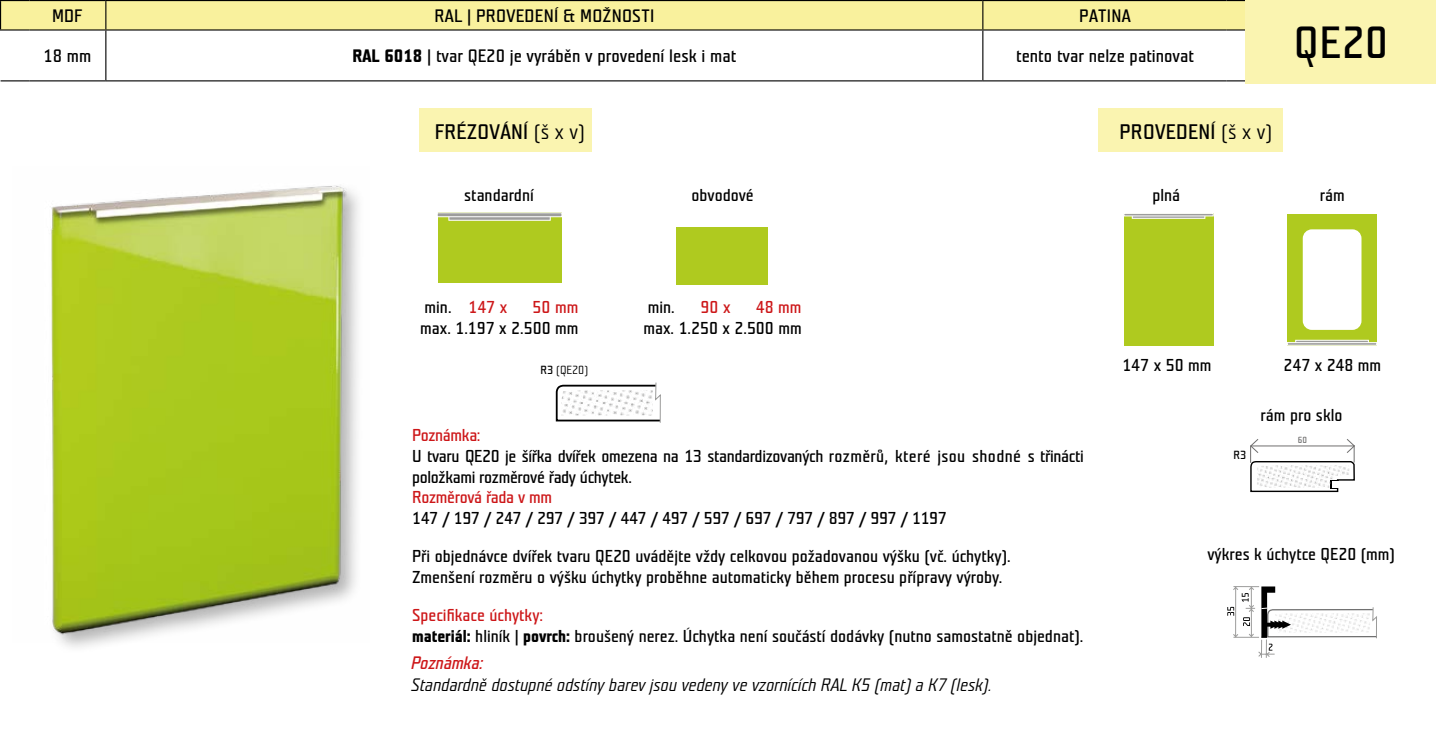
<style>
.page{position:relative;width:1436px;height:734px;background:#fff}
.page>*{position:absolute;margin:0;border:0;box-sizing:border-box;transform-origin:0 0}
.t1{font:45px "Teuton Normal";color:#000}
.t2{font:21.15px "Teuton Normal";letter-spacing:.015em;color:#000}
.t3{font:18px "Teuton Normal";color:#000}
.t4{font:italic 700 18px "Teuton Weiss";letter-spacing:-.01em;color:#000}
.t5{font:italic 18px "Teuton Normal";letter-spacing:-.01em;color:#cd1719}
.t6{font:17.32px/20.7px "Teuton Normal";color:#000}
.t7{font:17.32px/20.7px "Teuton Normal";letter-spacing:-.02em;color:#000}
.t8{font:17.32px "Teuton Normal";letter-spacing:-.02em;color:#cd1719}
.t9{font:700 11.7px "Teuton Weiss";color:#000}
.t10{font:11.7px "Teuton Normal";color:#000}
.t11{font:8.78px "Teuton Normal";color:#706f6f}
.s1{font-weight:700}
.s2{font-family:"Teuton Weiss";font-weight:700}
.s3{color:#cd1719}
.s4{font-family:"Teuton Normal";font-weight:400}
</style>
<div class="page">
<div style="left:419px;top:109px;width:173px;height:43px;background:#faf4b0"></div>
<div style="left:1098px;top:109px;width:184px;height:43px;background:#faf4b0"></div>
<img style="left:51px;top:185px;width:308px;height:457px">
<hr style="left:105px;top:31px;width:1px;height:49px;background:#000">
<hr style="left:982px;top:31px;width:1px;height:49px;background:#000">
<svg style="left:1px;top:80px;width:28px;height:1px"></svg>
<hr style="left:29px;top:80px;width:77px;height:1px;background:#000">
<hr style="left:106px;top:80px;width:876px;height:1px;background:#000">
<hr style="left:982px;top:80px;width:244px;height:1px;background:#000">
<svg style="left:1226px;top:80px;width:19px;height:1px"></svg>
<svg style="left:0;top:0;width:1245px;height:31px;background:#e5de92"></svg>
<div style="left:1245px;top:0;width:190px;height:84px;background:#faf4b0"></div>
<div style="left:1123px;top:213px;width:90px;height:132px;background:#afca1f"></div>
<div style="left:1131px;top:215px;width:73px;height:3px;background:#9d9d9c;border:1px solid #fff"></div>
<div style="left:1123px;top:213px;width:90px;height:3px;background:#9d9d9c;border:1px solid #fff"></div>
<svg style="left:555px;top:382px;width:106px;height:41px"></svg>
<img style="left:561px;top:390px;width:91px;height:25px">
<div style="left:437px;top:213px;width:124px;height:70px;background:#afca1f"></div>
<svg style="left:448px;top:217px;width:102px;height:3px"></svg>
<svg style="left:437px;top:212px;width:125px;height:5px"></svg>
<div style="left:1287px;top:214px;width:89px;height:131px;background:#afca1f"></div>
<div style="left:1302px;top:229px;width:59px;height:101px;background:#fff;border-radius:9px"></div>
<svg style="left:1295px;top:340px;width:73px;height:2px"></svg>
<div style="left:1286px;top:342px;width:90px;height:3px;background:#9d9d9c;border:1px solid #fff"></div>
<svg style="left:1227px;top:586px;width:150px;height:71px"></svg>
<div style="left:675px;top:227px;width:92px;height:57px;background:#afca1f"></div>
<svg style="left:1250px;top:439px;width:105px;height:53px"></svg>
<p class="t3" style="left:52px;top:6px;width:31px">MDF</p>
<p class="t3" style="left:434px;top:6px;width:221px">RAL | PROVEDENÍ &amp; MOŽNOSTI</p>
<p class="t3" style="left:1079px;top:6px;width:53px">PATINA</p>
<p class="t3" style="left:43px;top:47px;width:49px">18 mm</p>
<p class="t3" style="left:352px;top:47px;width:385px"><span class="s1">RAL 6018</span> | tvar QE20 je vyráběn v provedení lesk i mat</p>
<p class="t3" style="left:1015px;top:47px;width:179px">tento tvar nelze patinovat</p>
<p class="t2" style="left:434px;top:121px;width:152px">FRÉZOVÁNÍ <span class="s2">(š x v)</span></p>
<p class="t2" style="left:1119px;top:121px;width:154px">PROVEDENÍ <span class="s2">(š x v)</span></p>
<h1 class="t1" style="left:1293px;top:20px;width:96px">QE20</h1>
<p class="t6" style="left:464px;top:185px;width:71px">standardní</p>
<p class="t6" style="left:424px;top:297px;width:84px">min. <span class="s3">147 x</span></p>
<p class="t8" style="left:532px;top:298px;width:47px">50 mm</p>
<p class="t6" style="left:420px;top:318px;width:160px">max. 1.197 x 2.500 mm</p>
<p class="t9" style="left:540px;top:364px;width:49px"><span class="s4">R3</span> (QE20)</p>
<p class="t6" style="left:691px;top:185px;width:64px">obvodové</p>
<p class="t6" style="left:647px;top:297px;width:28px">min.</p>
<p class="t8" style="left:700px;top:299px;width:31px">90 x</p>
<p class="t8" style="left:755px;top:299px;width:47px">48 mm</p>
<p class="t6" style="left:643px;top:318px;width:160px">max. 1.250 x 2.500 mm</p>
<p class="t8" style="left:412px;top:426px;width:70px">Poznámka:</p>
<p class="t7" style="left:412px;top:446px;width:673px">U tvaru QE20 je šířka dvířek omezena na 13 standardizovaných rozměrů, které jsou shodné s třinácti položkami rozměrové řady úchytek.</p>
<p class="t8" style="left:412px;top:488px;width:141px">Rozměrová řada v mm</p>
<p class="t7" style="left:412px;top:508px;width:536px">147 / 197 / 247 / 297 / 397 / 447 / 497 / 597 / 697 / 797 / 897 / 997 / 1197</p>
<p class="t6" style="left:412px;top:546px;width:600px">Při objednávce dvířek tvaru QE20 uvádějte vždy celkovou požadovanou výšku (vč. úchytky).<br>Zmenšení rozměru o výšku úchytky proběhne automaticky během procesu přípravy výroby.</p>
<p class="t6" style="left:412px;top:605px;width:672px"><span class="s3">Specifikace úchytky:<br></span><span class="s1">materiál:</span> hliník | <span class="s1">povrch:</span> broušený nerez. Úchytka není součástí dodávky (nutno samostatně objednat).</p>
<p class="t5" style="left:411px;top:653px;width:74px">Poznámka:</p>
<p class="t4" style="left:411px;top:675px;width:582px">Standardně dostupné odstíny barev jsou vedeny ve vzornících RAL K5 (mat) a K7 (lesk).</p>
<p class="t6" style="left:1152px;top:185px;width:29px">plná</p>
<p class="t6" style="left:1319px;top:186px;width:26px">rám</p>
<p class="t6" style="left:1122px;top:355px;width:91px">147 x 50 mm</p>
<p class="t6" style="left:1283px;top:355px;width:99px">247 x 248 mm</p>
<p class="t6" style="left:1260px;top:405px;width:83px">rám pro sklo</p>
<p class="t10" style="left:1233px;top:449px;width:14px">R3</p>
<p class="t11" style="left:1297px;top:436px;width:11px">60</p>
<p class="t6" style="left:1207px;top:543px;width:189px">výkres k úchytce QE20 (mm)</p>
</div>
